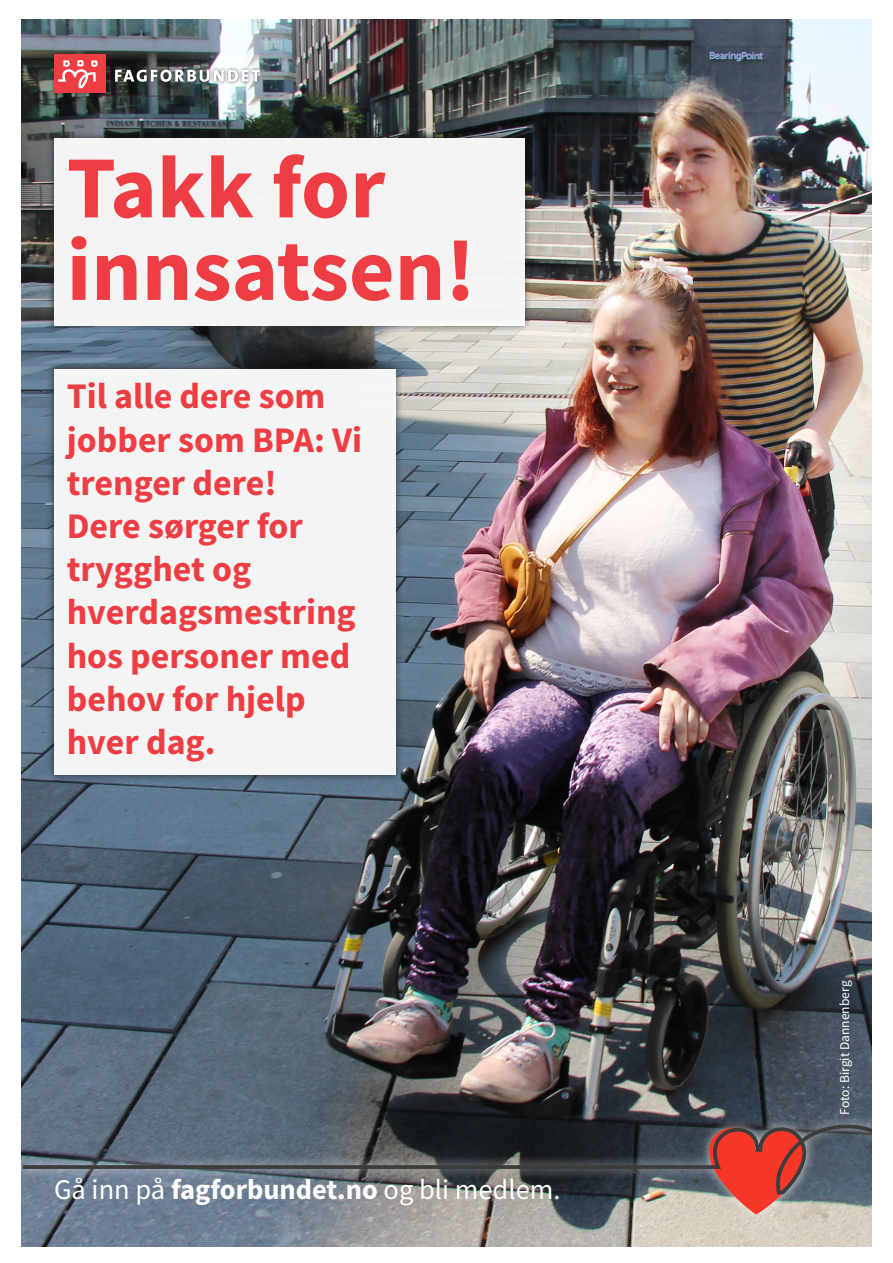
<style>
.page{position:relative;width:893px;height:1263px;background:#fff}
.page>*{position:absolute;margin:0;border:0;box-sizing:border-box;transform-origin:0 0}
.t1{font:700 88.5px/82.5px "Source Sans Pro";color:#ef3e43}
.t2{font:700 36px/43.2px "Source Sans Pro";color:#ef3e43}
.t3{font:28.5px "Source Sans Pro";color:#fff}
.t4{font:13.5px "Source Sans Pro";color:#fff}
.s1{font-weight:700}
</style>
<div class="page">
<img style="left:21px;top:19px;width:851px;height:1228px">
<div style="left:46px;top:131px;width:486px;height:202px;background:#231f20;opacity:.75"></div>
<div style="left:54px;top:138px;width:470px;height:187px;background:#f4f4f4"></div>
<div style="left:51px;top:51px;width:212px;height:45px;background:#231f20;opacity:.75"></div>
<div style="left:54px;top:54px;width:51px;height:38px;background:#ef3e43"></div>
<svg style="left:115px;top:70px;width:145px;height:12px"></svg>
<svg style="left:58px;top:60px;width:40px;height:28px"></svg>
<div style="left:21px;top:1114px;width:851px;height:110px;background:#fff;opacity:.75"></div>
<svg style="left:693px;top:1113px;width:114px;height:101px;background:#c19b92"></svg>
<svg style="left:21px;top:1116px;width:851px;height:80px;background:#5a565e"></svg>
<div style="left:46px;top:361px;width:357px;height:421px;background:#231f20;opacity:.75"></div>
<div style="left:54px;top:369px;width:341px;height:406px;background:#f4f4f5"></div>
<p class="t1" style="left:67px;top:145px;width:410px">Takk for innsatsen!</p>
<p class="t2" style="left:67px;top:374px;width:297px">Til alle dere som jobber som BPA: Vi trenger dere!<br>Dere sørger for trygghet og hverdagsmestring hos personer med behov for hjelp hver dag.</p>
<p class="t3" style="left:54px;top:1171px;width:508px">Gå inn på <span class="s1">fagforbundet.no</span> og bli medlem.</p>
<p class="t4" style="left:836px;top:1114px;width:135px;rotate:-90deg">Foto: Birgit Dannenberg</p>
</div>
